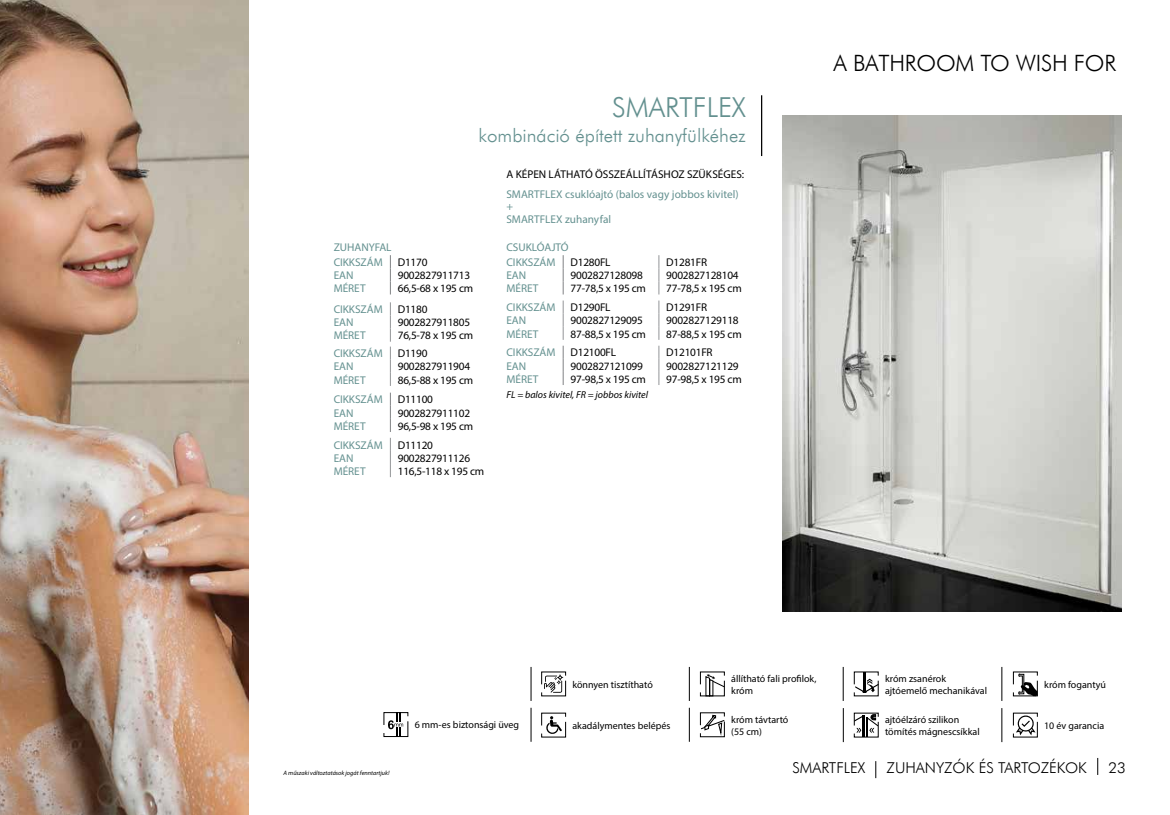
<style>
.page{position:relative;width:1170px;height:815px;background:#fff}
.page>*{position:absolute;margin:0;border:0;box-sizing:border-box;transform-origin:0 0}
.t1{font:27.5px "Futura Lt HU Light";color:#63908f}
.t2{font:22.5px "Futura Lt HU Light";letter-spacing:-.01em;color:#000}
.t3{font:18.75px "Futura Lt HU Light";color:#63908f}
.t4{font:15px "Futura Lt HU Light";color:#000}
.t5{font:11.25px "Myriad Pro";letter-spacing:-.02em;color:#000}
.t6{font:11.25px/15.5px "Myriad Pro";color:#63908f}
.t7{font:10px/12px "Myriad Pro";color:#000}
.t8{font:italic 10px "Myriad Pro";color:#000}
.t9{font:italic 6.25px "Myriad Pro";color:#000}
</style>
<div class="page">
<svg style="left:1097px;top:758px;width:1px;height:17px"></svg>
<svg style="left:875px;top:761px;width:1px;height:17px"></svg>
<img style="left:0;top:0;width:248px;height:815px">
<img style="left:782px;top:115px;width:339px;height:496px">
<hr style="left:761px;top:95px;width:1px;height:61px;background:#000">
<svg style="left:563px;top:255px;width:1px;height:39px"></svg>
<svg style="left:658px;top:255px;width:1px;height:39px"></svg>
<svg style="left:658px;top:301px;width:1px;height:39px"></svg>
<svg style="left:563px;top:301px;width:1px;height:39px"></svg>
<svg style="left:563px;top:346px;width:1px;height:39px"></svg>
<svg style="left:658px;top:346px;width:1px;height:39px"></svg>
<svg style="left:390px;top:255px;width:1px;height:39px"></svg>
<svg style="left:390px;top:302px;width:1px;height:84px"></svg>
<svg style="left:390px;top:393px;width:1px;height:39px"></svg>
<svg style="left:390px;top:438px;width:1px;height:39px"></svg>
<svg style="left:853px;top:671px;width:25px;height:25px"></svg>
<svg style="left:853px;top:713px;width:25px;height:25px"></svg>
<svg style="left:699px;top:712px;width:25px;height:25px"></svg>
<svg style="left:541px;top:671px;width:25px;height:25px"></svg>
<svg style="left:383px;top:712px;width:25px;height:25px"></svg>
<svg style="left:541px;top:713px;width:25px;height:25px"></svg>
<svg style="left:699px;top:671px;width:25px;height:25px"></svg>
<hr style="left:688px;top:667px;width:1px;height:34px;background:#000">
<hr style="left:530px;top:667px;width:1px;height:34px;background:#000">
<hr style="left:688px;top:708px;width:1px;height:34px;background:#000">
<hr style="left:530px;top:708px;width:1px;height:34px;background:#000">
<hr style="left:1001px;top:667px;width:1px;height:34px;background:#000">
<hr style="left:842px;top:708px;width:1px;height:34px;background:#000">
<hr style="left:842px;top:667px;width:1px;height:34px;background:#000">
<hr style="left:1001px;top:708px;width:1px;height:34px;background:#000">
<svg style="left:1012px;top:671px;width:25px;height:25px"></svg>
<svg style="left:1012px;top:713px;width:25px;height:25px"></svg>
<h1 class="t1" style="left:612px;top:91px;width:135px">SMARTFLEX</h1>
<h3 class="t3" style="left:478px;top:124px;width:268px">kombináció épített zuhanyfülkéhez</h3>
<p class="t5" style="left:506px;top:167px;width:239px">A KÉPEN LÁTHATÓ ÖSSZEÁLLÍTÁSHOZ SZÜKSÉGES:</p>
<p class="t6" style="left:506px;top:187px;width:234px;line-height:12.5px">SMARTFLEX csuklóajtó (balos vagy jobbos kivitel) +<br>SMARTFLEX zuhanyfal</p>
<p class="t6" style="left:333px;top:239px;width:59px">ZUHANYFAL<br>CIKKSZÁM</p>
<p class="t5" style="left:398px;top:255px;width:31px">D1170</p>
<p class="t6" style="left:506px;top:239px;width:64px">CSUKLÓAJTÓ<br>CIKKSZÁM</p>
<p class="t5" style="left:570px;top:255px;width:42px">D1280FL</p>
<p class="t5" style="left:666px;top:255px;width:42px">D1281FR</p>
<p class="t6" style="left:333px;top:267px;width:21px">EAN</p>
<p class="t5" style="left:398px;top:268px;width:74px">9002827911713</p>
<p class="t6" style="left:333px;top:280px;width:33px">MÉRET</p>
<p class="t5" style="left:398px;top:281px;width:77px">66,5-68 x 195 cm</p>
<p class="t6" style="left:333px;top:301px;width:51px">CIKKSZÁM</p>
<p class="t5" style="left:398px;top:302px;width:31px">D1180</p>
<p class="t6" style="left:333px;top:315px;width:21px">EAN</p>
<p class="t5" style="left:398px;top:316px;width:74px">9002827911805</p>
<p class="t6" style="left:333px;top:328px;width:33px">MÉRET</p>
<p class="t5" style="left:398px;top:329px;width:77px">76,5-78 x 195 cm</p>
<p class="t6" style="left:333px;top:346px;width:51px">CIKKSZÁM</p>
<p class="t5" style="left:398px;top:347px;width:31px">D1190</p>
<p class="t6" style="left:333px;top:359px;width:21px">EAN</p>
<p class="t5" style="left:398px;top:360px;width:74px">9002827911904</p>
<p class="t6" style="left:333px;top:372px;width:33px">MÉRET</p>
<p class="t5" style="left:398px;top:373px;width:77px">86,5-88 x 195 cm</p>
<p class="t6" style="left:333px;top:392px;width:51px">CIKKSZÁM</p>
<p class="t5" style="left:398px;top:393px;width:37px">D11100</p>
<p class="t6" style="left:333px;top:405px;width:21px">EAN</p>
<p class="t5" style="left:398px;top:406px;width:74px">9002827911102</p>
<p class="t6" style="left:333px;top:418px;width:33px">MÉRET</p>
<p class="t5" style="left:398px;top:419px;width:77px">96,5-98 x 195 cm</p>
<p class="t6" style="left:333px;top:437px;width:51px">CIKKSZÁM</p>
<p class="t5" style="left:398px;top:438px;width:37px">D11120</p>
<p class="t6" style="left:333px;top:450px;width:21px">EAN</p>
<p class="t5" style="left:398px;top:451px;width:74px">9002827911126</p>
<p class="t6" style="left:333px;top:463px;width:33px">MÉRET</p>
<p class="t5" style="left:398px;top:464px;width:88px">116,5-118 x 195 cm</p>
<p class="t6" style="left:506px;top:267px;width:21px">EAN</p>
<p class="t5" style="left:570px;top:268px;width:74px">9002827128098</p>
<p class="t5" style="left:666px;top:268px;width:74px">9002827128104</p>
<p class="t6" style="left:506px;top:280px;width:33px">MÉRET</p>
<p class="t5" style="left:570px;top:281px;width:77px">77-78,5 x 195 cm</p>
<p class="t5" style="left:666px;top:281px;width:77px">77-78,5 x 195 cm</p>
<p class="t6" style="left:506px;top:300px;width:51px">CIKKSZÁM</p>
<p class="t5" style="left:570px;top:301px;width:42px">D1290FL</p>
<p class="t5" style="left:666px;top:301px;width:42px">D1291FR</p>
<p class="t6" style="left:506px;top:313px;width:21px">EAN</p>
<p class="t5" style="left:570px;top:314px;width:74px">9002827129095</p>
<p class="t5" style="left:666px;top:314px;width:74px">9002827129118</p>
<p class="t6" style="left:506px;top:326px;width:33px">MÉRET</p>
<p class="t5" style="left:570px;top:327px;width:77px">87-88,5 x 195 cm</p>
<p class="t5" style="left:666px;top:327px;width:77px">87-88,5 x 195 cm</p>
<p class="t6" style="left:506px;top:345px;width:51px">CIKKSZÁM</p>
<p class="t5" style="left:570px;top:346px;width:47px">D12100FL</p>
<p class="t5" style="left:666px;top:346px;width:48px">D12101FR</p>
<p class="t6" style="left:506px;top:358px;width:21px">EAN</p>
<p class="t5" style="left:570px;top:359px;width:74px">9002827121099</p>
<p class="t5" style="left:666px;top:359px;width:74px">9002827121129</p>
<p class="t6" style="left:506px;top:371px;width:33px">MÉRET</p>
<p class="t5" style="left:570px;top:372px;width:77px">97-98,5 x 195 cm</p>
<p class="t5" style="left:666px;top:372px;width:77px">97-98,5 x 195 cm</p>
<p class="t8" style="left:506px;top:389px;width:143px">FL = balos kivitel, FR = jobbos kivitel</p>
<h2 class="t2" style="left:833px;top:50px;width:284px">A BATHROOM TO WISH FOR</h2>
<p class="t7" style="left:572px;top:678px;width:82px">könnyen tisztítható</p>
<p class="t7" style="left:414px;top:719px;width:106px">6 mm-es biztonsági üveg</p>
<p class="t7" style="left:572px;top:719px;width:99px">akadálymentes belépés</p>
<p class="t7" style="left:731px;top:672px;width:87px">állítható fali profilok, króm</p>
<p class="t7" style="left:731px;top:713px;width:59px">króm távtartó (55 cm)</p>
<p class="t7" style="left:885px;top:672px;width:103px">króm zsanérok ajtóemelő mechanikával</p>
<p class="t7" style="left:885px;top:713px;width:96px">ajtóélzáró szilikon tömítés mágnescsíkkal</p>
<p class="t7" style="left:1044px;top:678px;width:63px">króm fogantyú</p>
<p class="t7" style="left:1044px;top:719px;width:61px">10 év garancia</p>
<p class="t9" style="left:283px;top:769px;width:107px">A műszaki változtatások jogát fenntartjuk!</p>
<h3 class="t4" style="left:792px;top:758px;width:74px">SMARTFLEX</h3>
<h3 class="t4" style="left:886px;top:758px;width:202px">ZUHANYZÓK ÉS TARTOZÉKOK</h3>
<h3 class="t4" style="left:1108px;top:758px;width:19px">23</h3>
</div>
